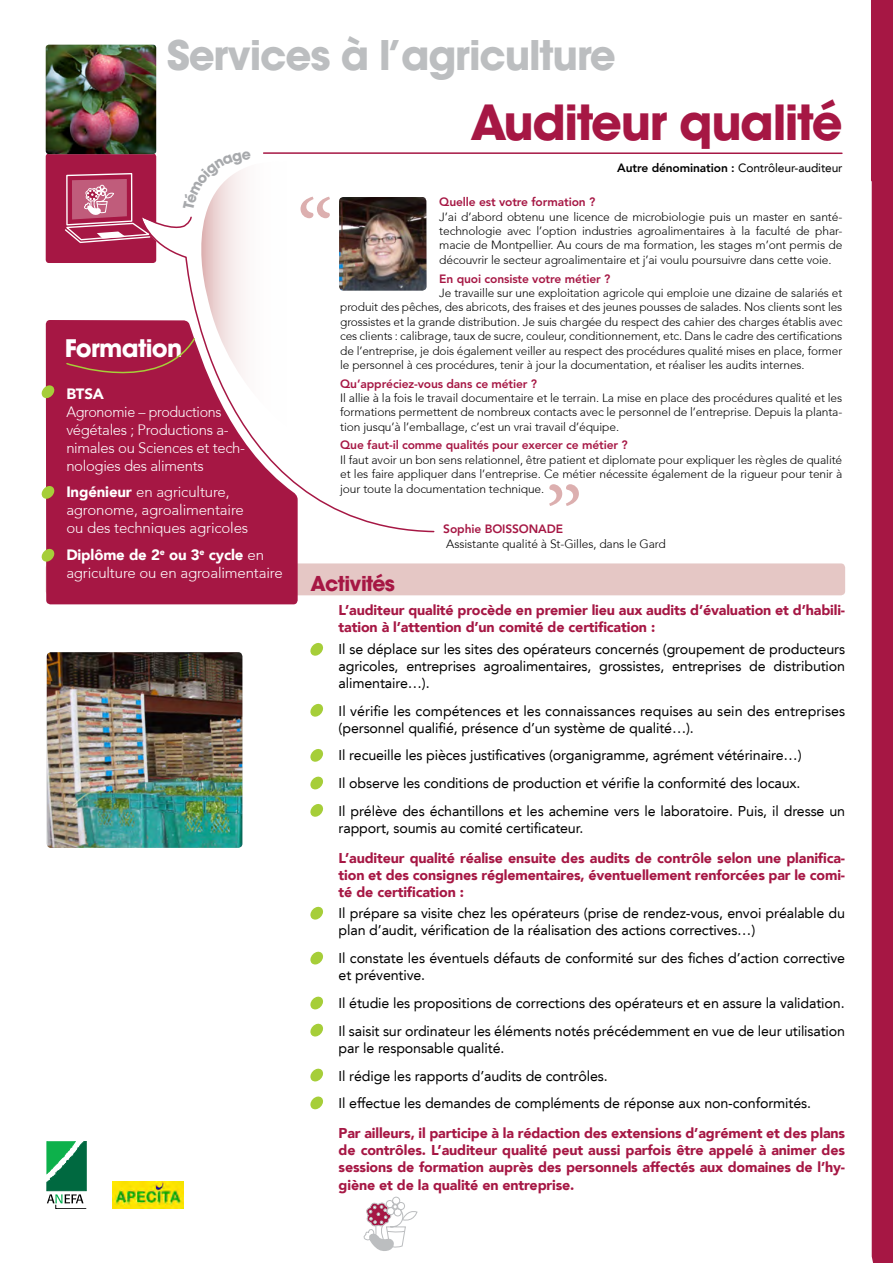
<style>
.page{position:relative;width:893px;height:1263px;background:#fff}
.page>*{position:absolute;margin:0;border:0;box-sizing:border-box;transform-origin:0 0}
.t1{font:93.6px "Minion Pro";color:#dcafaf}
.t2{font:700 48px "ITC Avant Garde Std";letter-spacing:-.03em;color:#a61744}
.t3{font:700 40.5px "ITC Avant Garde Std";letter-spacing:-.03em;color:#bcbec0}
.t4{font:700 24px "ITC Avant Garde Std";letter-spacing:-.03em;color:#fff}
.t5{font:700 20.4px "ITC Avant Garde Std";letter-spacing:-.03em;color:#a61744}
.t6{font:300 15px/18px "Avenir 35";letter-spacing:-.02em;color:#fff}
.t7{font:300 15px/18px "Avenir 35";letter-spacing:-.02em;color:#fff;scale:.95 1}
.t8{font:900 15px "Avenir 95";letter-spacing:-.01em;color:#fff}
.t9{font:14.25px/17.1px "Avenir LT";letter-spacing:-.01em;color:#000}
.t10{font:900 14.25px/17.1px "Avenir 95";letter-spacing:-.01em;color:#a61744;text-align:justify}
.t11{font:300 12px/14.4px "Avenir 35";letter-spacing:-.01em;color:#000;text-align:justify}
.t12{font:800 12px "Avenir";letter-spacing:-.01em;color:#a61744}
.t13{font:12px "Avenir LT";letter-spacing:-.01em;color:#000}
.s1{font-family:"Avenir";font-weight:800}
.s2{font-family:"Avenir 95";font-weight:900}
.s3{font-family:"Avenir 35";font-weight:300}
</style>
<div class="page">
<div style="left:46px;top:153px;width:110px;height:110px;background:#a61744;border-radius:3px"></div>
<div style="left:46px;top:563px;width:799px;height:32px;background:#e5c7c5;border-radius:4px"></div>
<img style="left:46px;top:45px;width:110px;height:109px">
<hr style="left:264px;top:152px;width:578px;height:2px;background:#a61744">
<svg style="left:310px;top:642px;width:14px;height:14px"></svg>
<svg style="left:310px;top:703px;width:13px;height:14px"></svg>
<svg style="left:310px;top:749px;width:13px;height:13px"></svg>
<svg style="left:310px;top:776px;width:13px;height:14px"></svg>
<svg style="left:310px;top:804px;width:13px;height:13px"></svg>
<svg style="left:310px;top:906px;width:13px;height:14px"></svg>
<svg style="left:310px;top:951px;width:13px;height:14px"></svg>
<svg style="left:310px;top:996px;width:13px;height:14px"></svg>
<svg style="left:310px;top:1023px;width:13px;height:14px"></svg>
<svg style="left:310px;top:1068px;width:13px;height:14px"></svg>
<svg style="left:310px;top:1096px;width:13px;height:14px"></svg>
<img style="left:339px;top:197px;width:87px;height:16px">
<svg style="left:298px;top:213px;width:137px;height:320px"></svg>
<img style="left:47px;top:652px;width:195px;height:196px">
<svg style="left:47px;top:1141px;width:39px;height:68px"></svg>
<img style="left:113px;top:1182px;width:71px;height:26px">
<svg style="left:363px;top:1196px;width:55px;height:55px"></svg>
<div style="left:46px;top:320px;width:252px;height:284px;background:#a61744"></div>
<svg style="left:41px;top:384px;width:14px;height:15px"></svg>
<svg style="left:41px;top:485px;width:14px;height:15px"></svg>
<svg style="left:41px;top:548px;width:14px;height:14px"></svg>
<svg style="left:871px;top:0;width:22px;height:1263px;background:#ab244e"></svg>
<svg style="left:64px;top:151px;width:256px;height:298px"></svg>
<h3 class="t3" style="left:167px;top:29px;width:451px">Services à l’agriculture</h3>
<h2 class="t2" style="left:470px;top:91px;width:374px">Auditeur qualité</h2>
<p class="t13" style="left:617px;top:161px;width:227px"><span class="s1">Autre dénomination :</span> Contrôleur-auditeur</p>
<h1 class="t1" style="left:297px;top:171px;width:39px">“</h1>
<p class="t12" style="left:439px;top:195px;width:158px">Quelle est votre formation ?</p>
<p class="t11" style="left:439px;top:209px;width:405px">J’ai d’abord obtenu une licence de microbiologie puis un master en santé&shy;technologie avec l’option industries agroalimentaires à la faculté de phar&shy;macie de Montpellier. Au cours de ma formation, les stages m’ont permis de découvrir le secteur agroalimentaire et j’ai voulu poursuivre dans cette voie.</p>
<p class="t12" style="left:439px;top:271px;width:173px">En quoi consiste votre métier ?</p>
<p class="t11" style="left:340px;top:286px;width:504px;text-indent:99px">Je travaille sur une exploitation agricole qui emploie une dizaine de salariés et produit des pêches, des abricots, des fraises et des jeunes pousses de salades. Nos clients sont les grossistes et la grande distribution. Je suis chargée du respect des cahier des charges établis avec ces clients : calibrage, taux de sucre, couleur, conditionnement, etc. Dans le cadre des certifications de l’entreprise, je dois également veiller au respect des procédures qualité mises en place, former le personnel à ces procédures, tenir à jour la documentation, et réaliser les audits internes.</p>
<p class="t12" style="left:340px;top:376px;width:198px">Qu’appréciez-vous dans ce métier ?</p>
<p class="t11" style="left:340px;top:391px;width:504px">Il allie à la fois le travail documentaire et le terrain. La mise en place des procédures qualité et les formations permettent de nombreux contacts avec le personnel de l’entreprise. Depuis la planta&shy;tion jusqu’à l’emballage, c’est un vrai travail d’équipe.</p>
<p class="t12" style="left:340px;top:438px;width:289px">Que faut-il comme qualités pour exercer ce métier ?</p>
<p class="t11" style="left:340px;top:453px;width:504px">Il faut avoir un bon sens relationnel, être patient et diplomate pour expliquer les règles de qualité et les faire appliquer dans l’entreprise. Ce métier nécessite également de la rigueur pour tenir à jour toute la documentation technique.</p>
<h3 class="t4" style="left:65px;top:332px;width:119px">Formation</h3>
<p class="t8" style="left:66px;top:384px;width:39px">BTSA</p>
<p class="t7" style="left:66px;top:402px;width:190px">Agronomie – productions végétales ; Productions a&shy;nimales ou Sciences et tech&shy;nologies des aliments</p>
<p class="t6" style="left:66px;top:483px;width:184px"><span class="s2">Ingénieur</span> en agriculture, agronome, agroalimentaire ou des techniques agricoles</p>
<p class="t8" style="left:66px;top:545px;width:199px">Diplôme de 2<sup>e</sup> ou 3<sup>e</sup> cycle <span class="s3">en</span></p>
<p class="t6" style="left:66px;top:563px;width:218px">agriculture ou en agroalimentaire</p>
<h1 class="t1" style="left:545px;top:458px;width:39px">”</h1>
<p class="t12" style="left:443px;top:522px;width:121px">Sophie BOISSONADE</p>
<p class="t11" style="left:446px;top:536px;width:221px">Assistante qualité à St-Gilles, dans le Gard</p>
<h3 class="t5" style="left:310px;top:570px;width:86px">Activités</h3>
<p class="t10" style="left:339px;top:602px;width:508px">L’auditeur qualité procède en premier lieu aux audits d’évaluation et d’habili&shy;tation à l’attention d’un comité de certification :</p>
<p class="t9" style="left:339px;top:640px;width:508px;text-align:justify">Il se déplace sur les sites des opérateurs concernés (groupement de producteurs agricoles, entreprises agroalimentaires, grossistes, entreprises de distribution alimentaire…).</p>
<p class="t9" style="left:339px;top:702px;width:508px">Il vérifie les compétences et les connaissances requises au sein des entreprises (personnel qualifié, présence d’un système de qualité…).</p>
<p class="t9" style="left:339px;top:742px;width:508px;line-height:27.8px">Il recueille les pièces justificatives (organigramme, agrément vétérinaire…)<br>Il observe les conditions de production et vérifie la conformité des locaux.<br>Il prélève des échantillons et les achemine vers le laboratoire. Puis, il dresse un</p>
<p class="t9" style="left:339px;top:819px;width:246px">rapport, soumis au comité certificateur.</p>
<p class="t10" style="left:339px;top:849px;width:508px">L’auditeur qualité réalise ensuite des audits de contrôle selon une planifica&shy;tion et des consignes réglementaires, éventuellement renforcées par le comi&shy;té de certification :</p>
<p class="t9" style="left:339px;top:905px;width:508px">Il prépare sa visite chez les opérateurs (prise de rendez-vous, envoi préalable du plan d’audit, vérification de la réalisation des actions correctives…)</p>
<p class="t9" style="left:339px;top:950px;width:508px">Il constate les éventuels défauts de conformité sur des fiches d’action corrective et préventive.</p>
<p class="t9" style="left:339px;top:989px;width:508px;line-height:27.8px">Il étudie les propositions de corrections des opérateurs et en assure la validation.<br>Il saisit sur ordinateur les éléments notés précédemment en vue de leur utilisation</p>
<p class="t9" style="left:339px;top:1034px;width:474px;line-height:27.8px">par le responsable qualité.<br>Il rédige les rapports d’audits de contrôles.<br>Il effectue les demandes de compléments de réponse aux non-conformités.</p>
<p class="t10" style="left:339px;top:1124px;width:508px">Par ailleurs, il participe à la rédaction des extensions d’agrément et des plans de contrôles. L’auditeur qualité peut aussi parfois être appelé à animer des sessions de formation auprès des personnels affectés aux domaines de l’hy&shy;giène et de la qualité en entreprise.</p>
</div>
